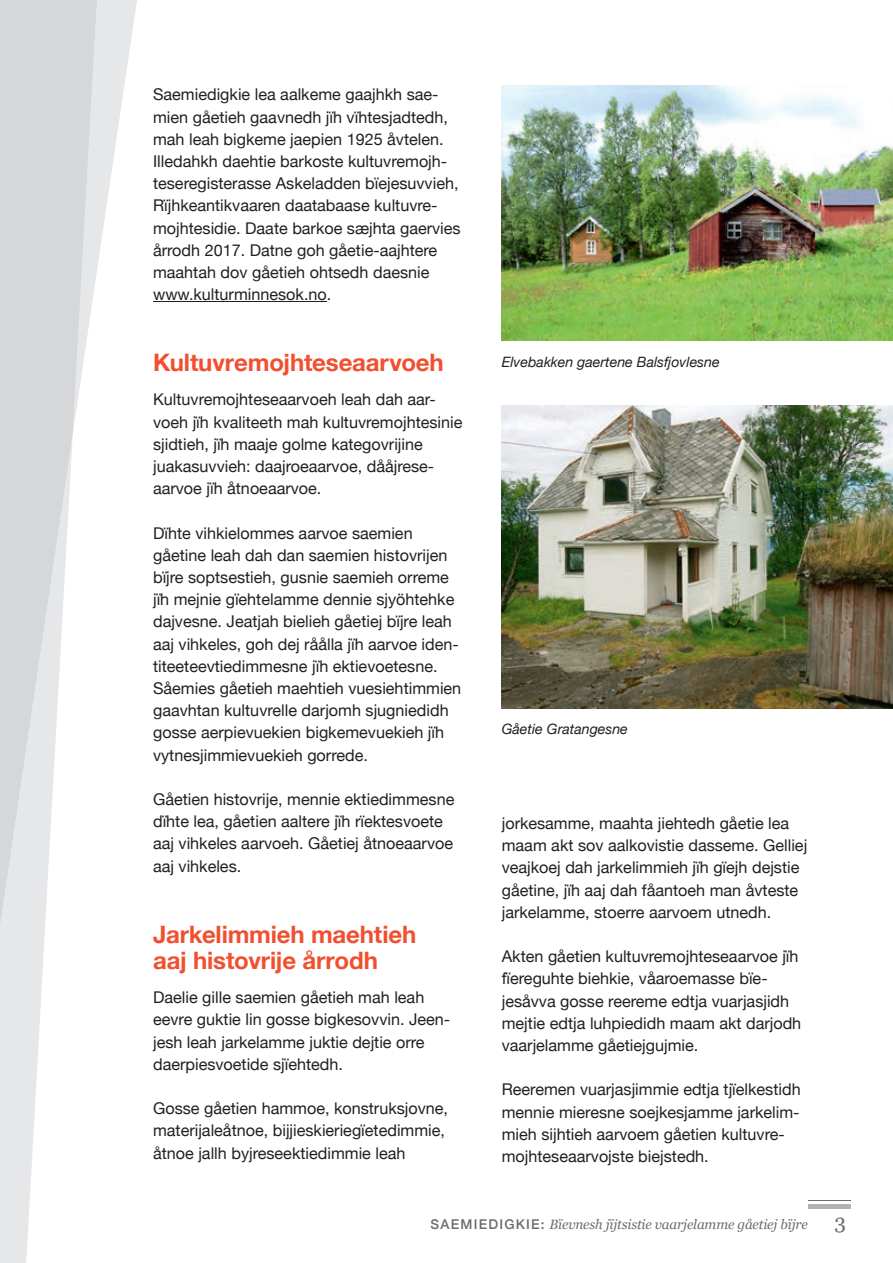
<style>
.page{position:relative;width:893px;height:1263px;background:#fff}
.page>*{position:absolute;margin:0;border:0;box-sizing:border-box;transform-origin:0 0}
.t1{font:700 24px/26.5px "Helvetica Neue";letter-spacing:-.005em;color:#f05030}
.t2{font:21px "Georgia";color:#6c6d70}
.t3{font:16.2px/22.2px "Helvetica Neue";color:#231f20}
.t4{font:italic 14.25px "Helvetica Neue";color:#231f20}
.t5{font:italic 13.5px "Georgia";letter-spacing:-.01em;color:#6c6d70}
.s1{font-family:"Helvetica Neue";font-weight:500;font-style:normal}
</style>
<div class="page">
<hr style="left:808px;top:1200px;width:42px;height:1px;background:#6c6d70">
<hr style="left:808px;top:1204px;width:42px;height:4px;background:#b2b3b7">
<hr style="left:153px;top:301px;width:174px;height:1px;background:#231f20">
<img style="left:502px;top:85px;width:391px;height:255px">
<img style="left:502px;top:405px;width:391px;height:303px">
<svg style="left:97px;top:0;width:40px;height:268px"></svg>
<svg style="left:0;top:927px;width:45px;height:336px;fill:#e6e7e9"></svg>
<svg style="left:0;top:0;width:97px;height:927px;fill:#d6d7d9"></svg>
<p class="t3" style="left:153px;top:85px;width:309px">Saemiedigkie lea aalkeme gaajhkh sae&shy;mien gåetieh gaavnedh jïh vïhtesjad tedh, mah leah bigkeme jaepien 1925 åvtelen.<br>Illedahkh daehtie barkoste kultuvremojh&shy;teseregisterasse Askeladden bïejesuvvieh, Rïjhkeantikvaaren daata baase kultuvre&shy;mojhtesidie. Daate barkoe sæjhta gaervies årrodh 2017. Datne goh gåetie-aajhtere maahtah dov gåetieh ohtsedh daesnie www.kulturminnesok.no.</p>
<h1 class="t1" style="left:153px;top:350px;width:292px">Kultuvremojhteseaarvoeh</h1>
<p class="t3" style="left:153px;top:389px;width:311px">Kultuvremojhteseaarvoeh leah dah aar&shy;voeh jïh kvaliteeth mah kultuvre mojhte sinie sjidtieh, jïh maaje golme kate govri jine juakasuvvieh: daajroeaarvoe, dååjre se&shy;aarvoe jïh åtnoeaarvoe.</p>
<p class="t3" style="left:153px;top:523px;width:310px">Dïhte vihkielommes aarvoe saemien gåetine leah dah dan saemien histovrijen bïjre soptsestieh, gusnie saemieh orreme jïh mejnie gïehtelamme dennie sjyöhtehke daj vesne. Jeatjah bielieh gåetiej bïjre leah aaj vihkeles, goh dej råålla jïh aarvoe iden&shy;ti teeteevtiedimmesne jïh ektie voe tes ne.<br>Såemies gåetieh maehtieh vue sieh tim mien gaavhtan kultuvrelle darjomh sju gnie didh gosse aerpievuekien big ke me vue kieh jïh vytnesjimmievuekieh gorrede.</p>
<p class="t3" style="left:153px;top:789px;width:303px">Gåetien histovrije, mennie ektiedimmesne dïhte lea, gåetien aaltere jïh rïektesvoete aaj vihkeles aarvoeh. Gåetiej åtnoeaarvoe aaj vihkeles.</p>
<h1 class="t1" style="left:153px;top:921px;width:265px">Jarkelimmieh maehtieh aaj histovrije årrodh</h1>
<p class="t3" style="left:153px;top:987px;width:299px">Daelie gille saemien gåetieh mah leah eevre guktie lin gosse bigkesovvin. Jeen&shy;jesh leah jarkelamme juktie dejtie orre daerpiesvoetide sjïehtedh.</p>
<p class="t3" style="left:153px;top:1098px;width:296px">Gosse gåetien hammoe, konstruksjovne, materijaleåtnoe, bijjieskieriegïetedimmie, åtnoe jallh byjreseektiedimmie leah</p>
<p class="t4" style="left:502px;top:351px;width:219px">Elvebakken gaertene Balsfjovlesne</p>
<p class="t4" style="left:502px;top:719px;width:128px">Gåetie Gratangesne</p>
<p class="t3" style="left:502px;top:813px;width:307px">jorkesamme, maahta jiehtedh gåetie lea maam akt sov aalkovistie dasseme. Gelliej veajkoej dah jarkelimmieh jïh gïejh dejstie gåetine, jïh aaj dah fåantoeh man åvteste jarkelamme, stoerre aarvoem utnedh.</p>
<p class="t3" style="left:502px;top:946px;width:301px">Akten gåetien kultuvremojhteseaarvoe jïh fïereguhte biehkie, våaroemasse bïe&shy;jesåvva gosse reereme edtja vuarjasjidh mejtie edtja luhpiedidh maam akt darjodh vaarjelamme gåetiejgujmie.</p>
<p class="t3" style="left:502px;top:1079px;width:300px">Reeremen vuarjasjimmie edtja tjïelkestidh mennie mieresne soejkesjamme jarkelim&shy;mieh sijhtieh aarvoem gåetien kultuvre&shy;mojhteseaarvojste biejstedh.</p>
<p class="t5" style="left:431px;top:1214px;width:379px"><span class="s1">SAEMIEDIGKIE:</span> Bïevnesh jïjtsistie vaarjelamme gåetiej bïjre</p>
<p class="t2" style="left:835px;top:1206px;width:13px">3</p>
</div>
